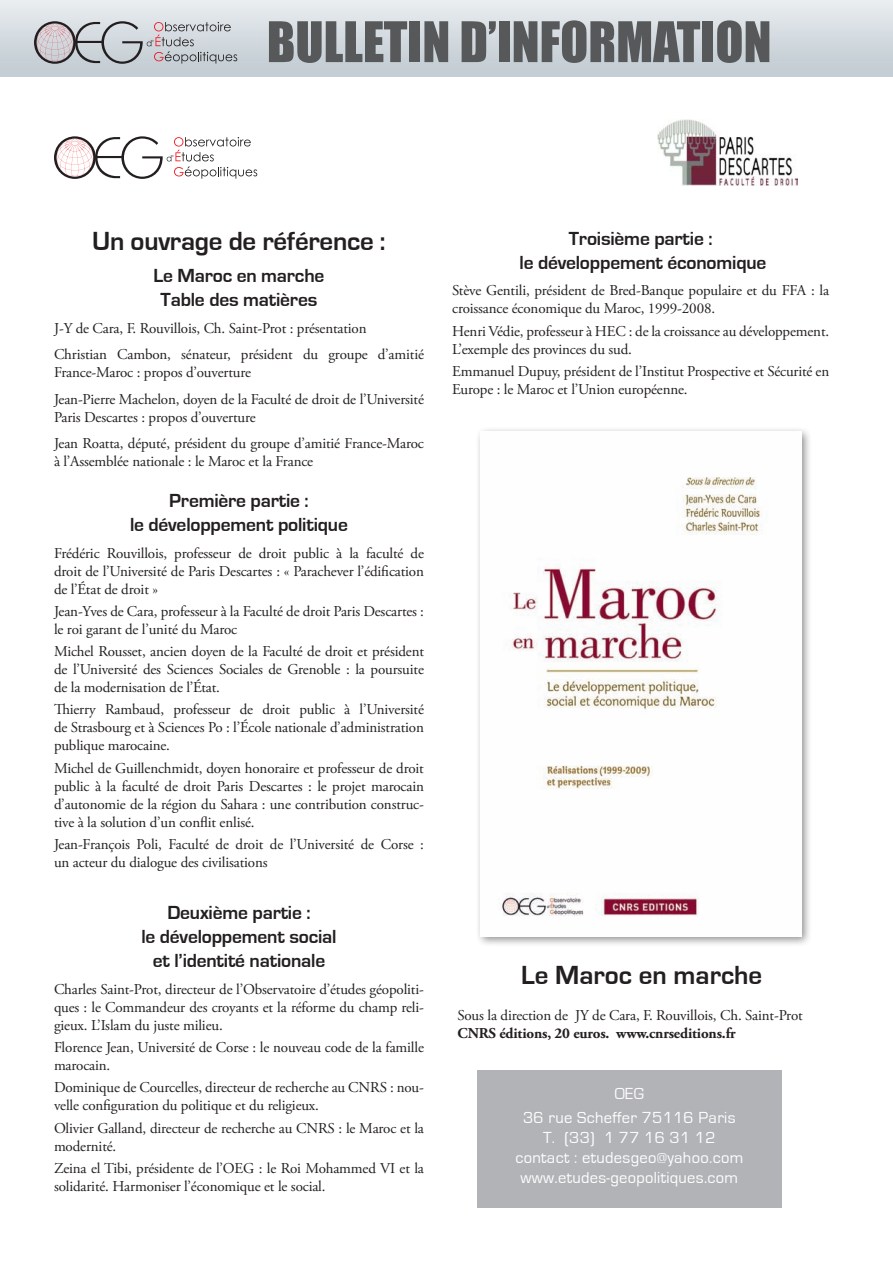
<style>
.page{position:relative;width:893px;height:1263px;background:#fff}
.page>*{position:absolute;margin:0;border:0;box-sizing:border-box;transform-origin:0 0}
.t1{font:51.6px "Impact";color:#57585a}
.t2{font:700 27px "Eurostile";letter-spacing:-.01em;color:#231f20}
.t3{font:700 19.5px/24px "Eurostile";letter-spacing:-.01em;color:#231f20;text-align:center}
.t4{font:16.5px/19.8px "Eurostile";letter-spacing:.02em;color:#fff;text-align:center}
.t5{font:15px/18px "Adobe Garamond Pro";letter-spacing:-.01em;color:#231f20}
.t6{font:700 15px "Adobe Garamond Pro";letter-spacing:-.01em;color:#231f20}
</style>
<div class="page">
<div style="left:0;top:0;width:893px;height:77px;background:linear-gradient(to bottom,#e9edf0,#bfcad0)"></div>
<svg style="left:34px;top:21px;width:203px;height:43px;background:#b8babf"></svg>
<div style="left:477px;top:1070px;width:305px;height:138px;background:#b2b3b7"></div>
<svg style="left:54px;top:136px;width:203px;height:43px"></svg>
<img style="left:658px;top:119px;width:139px;height:67px">
<div style="left:475px;top:426px;width:337px;height:521px;background:#231f20;opacity:.5"></div>
<img style="left:480px;top:432px;width:321px;height:504px">
<p class="t1" style="left:267px;top:2px;width:506px">BULLETIN D’INFORMATION</p>
<p class="t2" style="left:92px;top:226px;width:295px">Un ouvrage de référence :</p>
<p class="t3" style="left:154px;top:264px;width:172px">Le Maroc en marche</p>
<p class="t3" style="left:161px;top:288px;width:158px">Table des matières</p>
<p class="t5" style="left:54px;top:319px;width:314px">J-Y de Cara, F. Rouvillois, Ch. Saint-Prot : présentation</p>
<p class="t5" style="left:54px;top:346px;width:371px">Christian Cambon, sénateur, président du groupe d’amitié<br>France-Maroc : propos d’ouverture</p>
<p class="t5" style="left:54px;top:390px;width:371px">Jean-Pierre Machelon, doyen de la Faculté de droit de l’Université<br>Paris Descartes : propos d’ouverture</p>
<p class="t5" style="left:54px;top:435px;width:371px">Jean Roatta, député, président du groupe d’amitié France-Maroc à l’Assemblée nationale : le Maroc et la France</p>
<p class="t3" style="left:169px;top:489px;width:141px">Première partie :</p>
<p class="t3" style="left:130px;top:513px;width:219px">le développement politique</p>
<p class="t5" style="left:54px;top:544px;width:371px;text-align:justify">Frédéric Rouvillois, professeur de droit public à la faculté de droit de l’Université de Paris Descartes : « Parachever l’édification de l’État de droit »</p>
<p class="t5" style="left:54px;top:603px;width:371px">Jean-Yves de Cara, professeur à la Faculté de droit Paris Descartes : le roi garant de l’unité du Maroc</p>
<p class="t5" style="left:54px;top:643px;width:371px;text-align:justify">Michel Rousset, ancien doyen de la Faculté de droit et président de l’Université des Sciences Sociales de Grenoble : la poursuite de la modernisation de l’État.</p>
<p class="t5" style="left:54px;top:701px;width:371px;text-align:justify">Thierry Rambaud, professeur de droit public à l’Université de Strasbourg et à Sciences Po : l’École nationale d’administration publique marocaine.</p>
<p class="t5" style="left:54px;top:759px;width:371px;text-align:justify">Michel de Guillenchmidt, doyen honoraire et professeur de droit public à la faculté de droit Paris Descartes : le projet marocain d’autonomie de la région du Sahara : une contribution construc&shy;tive à la solution d’un conflit enlisé.</p>
<p class="t5" style="left:54px;top:836px;width:371px">Jean-François Poli, Faculté de droit de l’Université de Corse : un acteur du dialogue des civilisations</p>
<p class="t3" style="left:167px;top:901px;width:145px">Deuxième partie :</p>
<p class="t3" style="left:141px;top:925px;width:197px">le développement social et l’identité nationale</p>
<p class="t5" style="left:54px;top:980px;width:371px;text-align:justify">Charles Saint-Prot, directeur de l’Observatoire d’études géopoliti&shy;ques : le Commandeur des croyants et la réforme du champ reli&shy;gieux. L’Islam du juste milieu.</p>
<p class="t5" style="left:54px;top:1039px;width:371px">Florence Jean, Université de Corse : le nouveau code de la famille marocain.</p>
<p class="t5" style="left:54px;top:1079px;width:371px">Dominique de Courcelles, directeur de recherche au CNRS : nou&shy;velle configuration du politique et du religieux.</p>
<p class="t5" style="left:54px;top:1119px;width:371px">Olivier Galland, directeur de recherche au CNRS : le Maroc et la modernité.</p>
<p class="t5" style="left:54px;top:1159px;width:371px">Zeina el Tibi, présidente de l’OEG : le Roi Mohammed VI et la solidarité. Harmoniser l’économique et le social.</p>
<p class="t3" style="left:520px;top:227px;width:248px">Troisième partie :<br>le développement économique</p>
<p class="t5" style="left:452px;top:282px;width:378px">Stève Gentili, président de Bred-Banque populaire et du FFA : la croissance économique du Maroc, 1999-2008.</p>
<p class="t5" style="left:452px;top:322px;width:379px">Henri Védie, professeur à HEC : de la croissance au développement.<br>L’exemple des provinces du sud.</p>
<p class="t5" style="left:452px;top:363px;width:379px">Emmanuel Dupuy, président de l’Institut Prospective et Sécurité en<br>Europe : le Maroc et l’Union européenne.</p>
<p class="t2" style="left:521px;top:960px;width:243px">Le Maroc en marche</p>
<p class="t5" style="left:457px;top:1006px;width:347px">Sous la direction de JY de Cara, F. Rouvillois, Ch. Saint-Prot</p>
<p class="t6" style="left:457px;top:1024px;width:280px">CNRS éditions, 20 euros. www.cnrseditions.fr</p>
<p class="t4" style="left:615px;top:1084px;width:31px">OEG</p>
<p class="t4" style="left:523px;top:1108px;width:214px">36 rue Scheffer 75116 Paris</p>
<p class="t4" style="left:543px;top:1128px;width:174px">T. (33) 1 77 16 31 12</p>
<p class="t4" style="left:515px;top:1148px;width:229px">contact : etudesgeo@yahoo.com www.etudes-geopolitiques.com</p>
</div>
